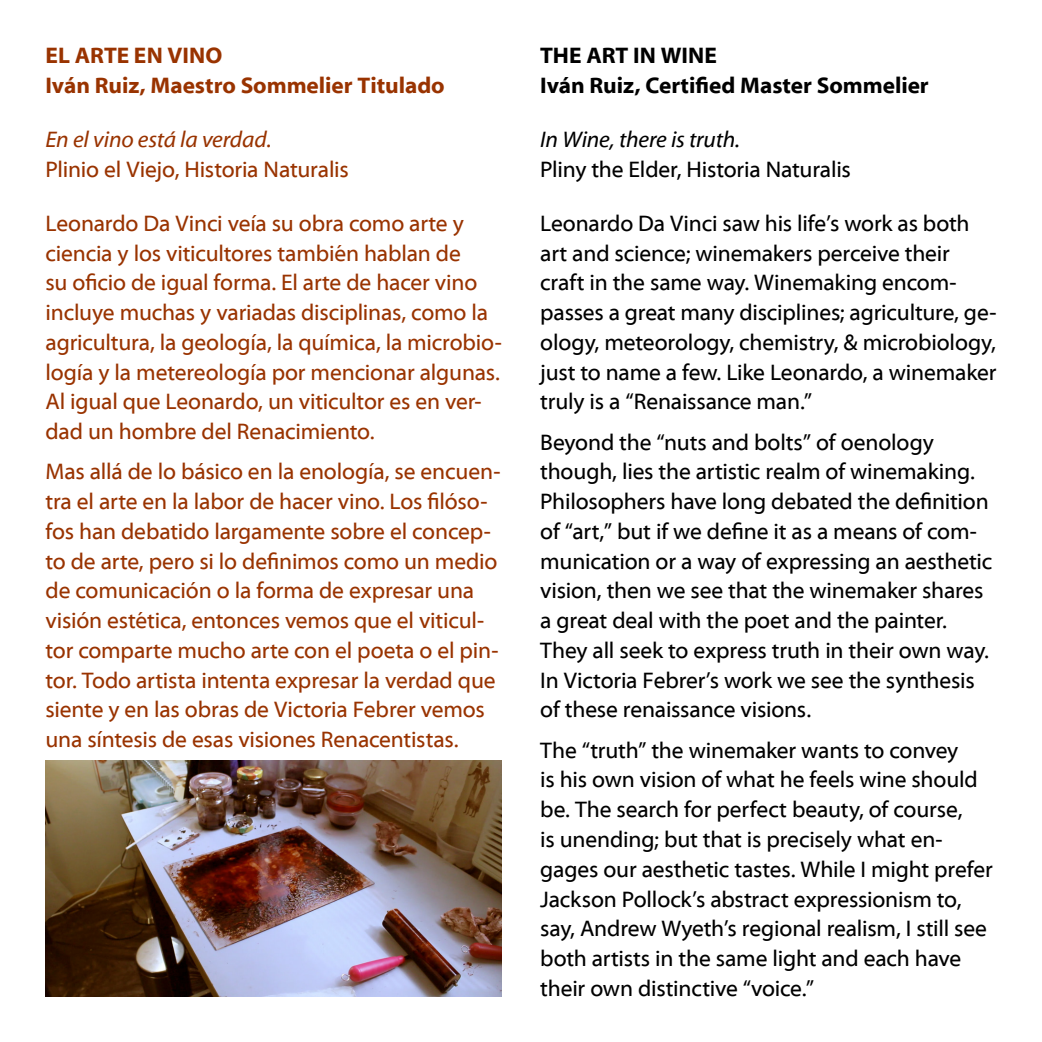
<style>
.page{position:relative;width:1042px;height:1042px;background:#fff}
.page>*{position:absolute;margin:0;border:0;box-sizing:border-box;transform-origin:0 0}
.t1{font:22.75px/29.8px "Myriad Web Pro";letter-spacing:-.01em;color:#000}
.t2{font:22.75px/29.8px "Myriad Web Pro";letter-spacing:-.01em;color:#930}
.t3{font:700 22.75px/29.8px "Myriad Web Pro";letter-spacing:-.005em;color:#000}
.t4{font:700 22.75px/29.8px "Myriad Web Pro";letter-spacing:-.005em;color:#930}
.s1{font-style:italic}
</style>
<div class="page">
<img style="left:46px;top:760px;width:456px;height:236px">
<p class="t4" style="left:46px;top:41px;width:401px">EL ARTE EN VINO<br>Iván Ruiz, Maestro Sommelier Titulado</p>
<p class="t2" style="left:46px;top:125px;width:305px"><span class="s1">En el vino está la verdad.<br></span>Plinio el Viejo, Historia Naturalis</p>
<p class="t2" style="left:46px;top:209px;width:458px">Leonardo Da Vinci veía su obra como arte y ciencia y los viticultores también hablan de<br>su oficio de igual forma. El arte de hacer vino incluye muchas y variadas disciplinas, como la agricultura, la geología, la química, la microbio&shy;logía y la metereología por mencionar algunas.<br>Al igual que Leonardo, un viticultor es en ver&shy;dad un hombre del Renacimiento.</p>
<p class="t2" style="left:46px;top:457px;width:456px">Mas allá de lo básico en la enología, se encuen&shy;tra el arte en la labor de hacer vino. Los filóso&shy;fos han debatido largamente sobre el concep&shy;to de arte, pero si lo definimos como un medio de comunicación o la forma de expresar una visión estética, entonces vemos que el viticul&shy;tor comparte mucho arte con el poeta o el pin&shy;tor. Todo artista intenta expresar la verdad que siente y en las obras de Victoria Febrer vemos una síntesis de esas visiones Renacentistas.</p>
<p class="t3" style="left:540px;top:41px;width:390px">THE ART IN WINE<br>Iván Ruiz, Certified Master Sommelier</p>
<p class="t1" style="left:540px;top:125px;width:312px"><span class="s1">In Wine, there is truth.<br></span>Pliny the Elder, Historia Naturalis</p>
<p class="t1" style="left:540px;top:209px;width:458px">Leonardo Da Vinci saw his life’s work as both art and science; winemakers perceive their craft in the same way. Winemaking encom&shy;passes a great many disciplines; agriculture, ge&shy;ology, meteorology, chemistry, &amp; microbiology, just to name a few. Like Leonardo, a winemaker truly is a “Renaissance man.”</p>
<p class="t1" style="left:540px;top:428px;width:454px">Beyond the “nuts and bolts” of oenology though, lies the artistic realm of winemaking.<br>Philosophers have long debated the definition of “art,” but if we define it as a means of com&shy;munication or a way of expressing an aesthetic vision, then we see that the winemaker shares a great deal with the poet and the painter.<br>They all seek to express truth in their own way.<br>In Victoria Febrer’s work we see the synthesis of these renaissance visions.</p>
<p class="t1" style="left:540px;top:736px;width:454px">The “truth” the winemaker wants to convey<br>is his own vision of what he feels wine should be. The search for perfect beauty, of course,<br>is unending; but that is precisely what en&shy;gages our aesthetic tastes. While I might prefer Jackson Pollock’s abstract expressionism to, say, Andrew Wyeth’s regional realism, I still see both artists in the same light and each have their own distinctive “voice.”</p>
</div>
